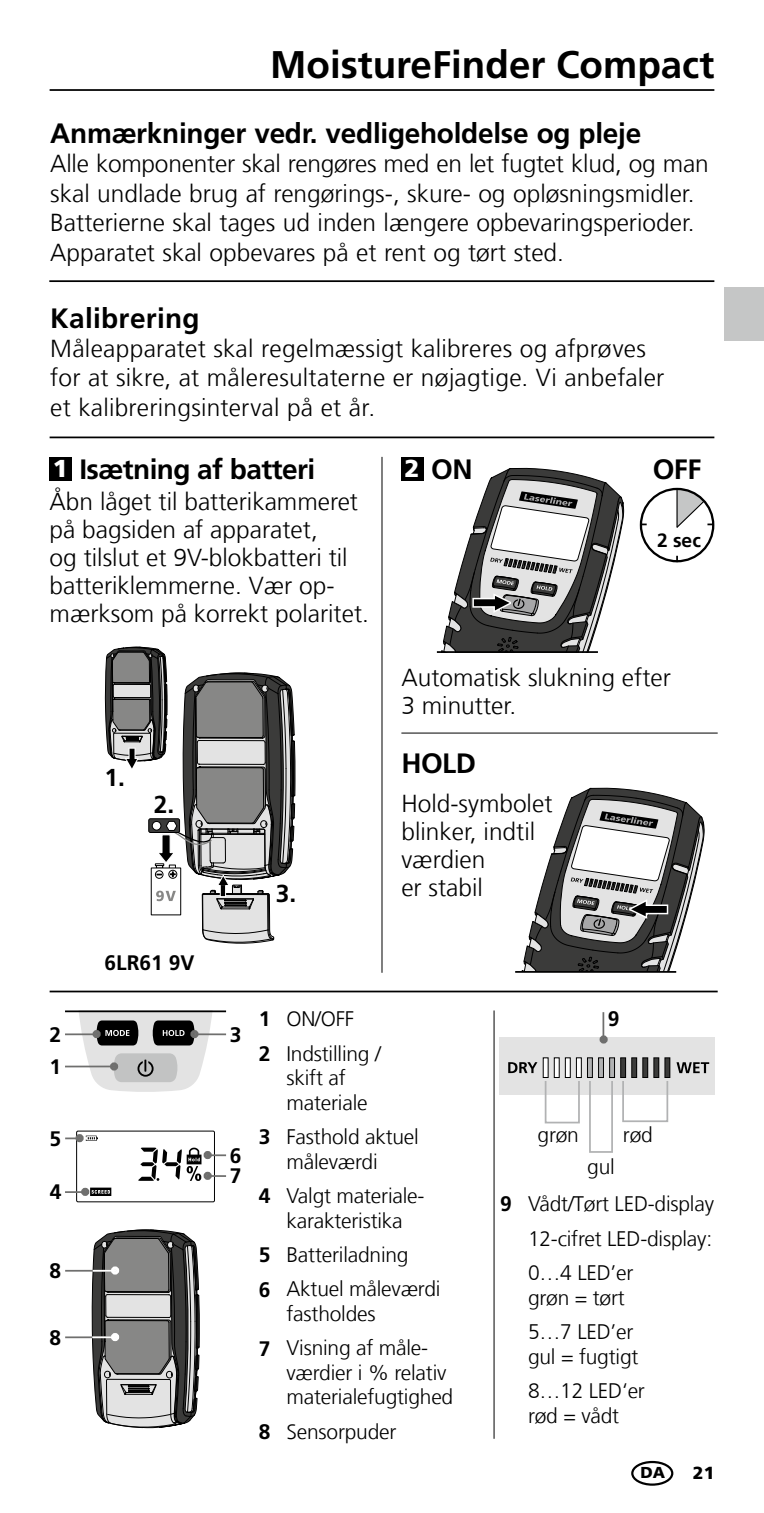
<style>
.page{position:relative;width:764px;height:1513px;background:#fff}
.page>*{position:absolute;margin:0;border:0;box-sizing:border-box;transform-origin:0 0}
.t1{font:700 38.5px "Frutiger LT Com";color:#000}
.t2{font:700 28px "Frutiger LT Com";letter-spacing:-.01em;color:#000}
.t3{font:700 28px "Frutiger LT Com";letter-spacing:.01em;color:#000}
.t4{font:300 24.5px/28px "Frutiger LT Com";color:#000}
.t5{font:700 24.5px "Frutiger LT Com";color:#000}
.t6{font:300 21px/34.3px "Frutiger LT Com";letter-spacing:-.01em;color:#000}
.t7{font:700 21px/34.3px "Frutiger LT Com";color:#000}
.t8{font:700 19.25px "Frutiger LT Com";color:#000}
.t9{font:900 17.5px "Frutiger LT Com";color:#000}
.t10{font:900 15.75px "Frutiger LT Com";color:#000}
.s1{font-weight:900;font-size:24.5px;color:#fff}
.s2{font-weight:700}
</style>
<div class="page">
<hr style="left:50px;top:89px;width:664px;height:2px;background:#000">
<div style="left:724px;top:288px;width:40px;height:53px;background:#c5c6c6"></div>
<div style="left:631px;top:1461px;width:42px;height:25px;border:2px solid #000;border-radius:50%"></div>
<hr style="left:50px;top:437px;width:664px;height:1px;background:#000">
<div style="left:77px;top:1131px;width:138px;height:71px;border:1px solid #000"></div>
<svg style="left:138px;top:1147px;width:88px;height:34px"></svg>
<div style="left:204px;top:1172px;width:8px;height:8px;border:5px solid #6f6f6e;border-radius:50%"></div>
<svg style="left:65px;top:1136px;width:33px;height:5px"></svg>
<div style="left:76px;top:1134px;width:8px;height:8px;border:5px solid #6f6f6e;border-radius:50%"></div>
<hr style="left:65px;top:1191px;width:22px;height:2px;background:#6f6f6e">
<svg style="left:87px;top:1188px;width:24px;height:8px"></svg>
<div style="left:81px;top:1188px;width:8px;height:8px;border:5px solid #6f6f6e;border-radius:50%"></div>
<hr style="left:197px;top:1033px;width:29px;height:2px;background:#6f6f6e">
<hr style="left:65px;top:1033px;width:35px;height:2px;background:#6f6f6e">
<hr style="left:65px;top:1066px;width:52px;height:1px;background:#6f6f6e">
<svg style="left:77px;top:1012px;width:137px;height:80px"></svg>
<div style="left:110px;top:1062px;width:8px;height:9px;border:5px solid #6f6f6e;border-radius:50%"></div>
<hr style="left:65px;top:1010px;width:161px;height:2px;background:#000">
<hr style="left:50px;top:991px;width:668px;height:1px;background:#000">
<hr style="left:65px;top:1270px;width:50px;height:2px;background:#6f6f6e">
<hr style="left:65px;top:1336px;width:50px;height:2px;background:#6f6f6e">
<svg style="left:92px;top:1229px;width:108px;height:200px"></svg>
<div style="left:111px;top:1333px;width:8px;height:8px;border:5px solid #fff;border-radius:50%"></div>
<hr style="left:493px;top:1010px;width:2px;height:429px;background:#000">
<div style="left:545px;top:1080px;width:35px;height:43px;border:2px solid #b1b2b3"></div>
<div style="left:622px;top:1080px;width:46px;height:42px;border:2px solid #b1b2b3"></div>
<hr style="left:602px;top:1012px;width:2px;height:30px;background:#6f6f6e">
<svg style="left:500px;top:1037px;width:215px;height:58px"></svg>
<div style="left:600px;top:1035px;width:8px;height:9px;border:5px solid #6f6f6e;border-radius:50%"></div>
<div style="left:589px;top:1080px;width:24px;height:73px;border:2px solid #b1b2b3"></div>
<hr style="left:49px;top:280px;width:665px;height:2px;background:#000">
<hr style="left:401px;top:732px;width:317px;height:2px;background:#000">
<svg style="left:441px;top:468px;width:183px;height:183px"></svg>
<div style="left:401px;top:457px;width:23px;height:23px;background:#000"></div>
<div style="left:640px;top:488px;width:74px;height:74px;border:2px solid #000;border-radius:50%"></div>
<svg style="left:675px;top:489px;width:39px;height:40px"></svg>
<svg style="left:676px;top:556px;width:2px;height:6px"></svg>
<hr style="left:437px;top:651px;width:161px;height:2px;background:#000">
<hr style="left:381px;top:457px;width:2px;height:516px;background:#000">
<svg style="left:105px;top:647px;width:191px;height:297px"></svg>
<svg style="left:521px;top:788px;width:184px;height:185px"></svg>
<hr style="left:515px;top:971px;width:161px;height:2px;background:#000">
<div style="left:50px;top:457px;width:22px;height:23px;background:#000"></div>
<h1 class="t1" style="left:270px;top:42px;width:446px">MoistureFinder Compact</h1>
<p class="t2" style="left:50px;top:117px;width:592px">Anmærkninger vedr. vedligeholdelse og pleje</p>
<p class="t4" style="left:50px;top:149px;width:660px;line-height:29.4px">Alle komponenter skal rengøres med en let fugtet klud, og man skal undlade brug af rengørings-, skure- og opløsningsmidler.<br>Batterierne skal tages ud inden længere opbevaringsperioder.<br>Apparatet skal opbevares på et rent og tørt sted.</p>
<p class="t3" style="left:50px;top:301px;width:151px">Kalibrering</p>
<p class="t4" style="left:50px;top:334px;width:616px;line-height:29.4px">Måleapparatet skal regelmæssigt kalibreres og afprøves for at sikre, at måleresultaterne er nøjagtige. Vi anbefaler et kalibreringsinterval på et år.</p>
<p class="t2" style="left:53px;top:453px;width:264px"><span class="s1">1</span> Isætning af batteri</p>
<p class="t4" style="left:50px;top:488px;width:321px">Åbn låget til batterikammeret på bagsiden af apparatet,<br>og tilslut et 9V-blokbatteri til batteriklemmerne. Vær op&shy;mærksom på korrekt polaritet.</p>
<p class="t5" style="left:105px;top:763px;width:22px">1.</p>
<p class="t5" style="left:154px;top:790px;width:22px">2.</p>
<p class="t7" style="left:105px;top:946px;width:91px">6LR61 9V</p>
<p class="t5" style="left:276px;top:879px;width:22px">3.</p>
<p class="t2" style="left:404px;top:453px;width:70px"><span class="s1">2</span> ON</p>
<p class="t2" style="left:653px;top:453px;width:50px">OFF</p>
<p class="t8" style="left:657px;top:529px;width:45px">2 sec</p>
<p class="t4" style="left:401px;top:663px;width:271px">Automatisk slukning efter<br>3 minutter.</p>
<p class="t2" style="left:401px;top:747px;width:76px">HOLD</p>
<p class="t4" style="left:401px;top:789px;width:153px">Hold-symbolet blinker, indtil værdien<br>er stabil</p>
<p class="t7" style="left:50px;top:1017px;width:13px">2</p>
<p class="t7" style="left:230px;top:1017px;width:13px">3</p>
<p class="t7" style="left:50px;top:1050px;width:13px">1</p>
<p class="t7" style="left:50px;top:1121px;width:13px">5</p>
<p class="t7" style="left:50px;top:1175px;width:13px">4</p>
<p class="t7" style="left:50px;top:1254px;width:13px">8</p>
<p class="t7" style="left:50px;top:1320px;width:13px">8</p>
<p class="t7" style="left:230px;top:1145px;width:13px;line-height:20.7px">6<br>7</p>
<p class="t7" style="left:259px;top:1002px;width:13px">1<br>2</p>
<p class="t7" style="left:259px;top:1120px;width:13px">3</p>
<p class="t7" style="left:259px;top:1179px;width:13px">4</p>
<p class="t7" style="left:259px;top:1238px;width:13px">5<br>6</p>
<p class="t7" style="left:259px;top:1331px;width:13px">7</p>
<p class="t7" style="left:259px;top:1415px;width:13px">8</p>
<p class="t6" style="left:287px;top:1002px;width:69px">ON/OFF</p>
<p class="t7" style="left:608px;top:1002px;width:13px">9</p>
<p class="t6" style="left:287px;top:1041px;width:96px;line-height:24.5px">Indstilling / skift af materiale</p>
<p class="t6" style="left:287px;top:1125px;width:134px;line-height:24.5px">Fasthold aktuel måleværdi</p>
<p class="t6" style="left:287px;top:1184px;width:139px;line-height:24.5px">Valgt materiale&shy;karakteristika</p>
<p class="t6" style="left:287px;top:1238px;width:155px">Batteriladning<br>Aktuel måleværdi</p>
<p class="t6" style="left:287px;top:1297px;width:143px">fastholdes<br>Visning af måle-</p>
<p class="t6" style="left:287px;top:1360px;width:168px;line-height:24.5px">værdier i % relativ materialefugtighed</p>
<p class="t6" style="left:287px;top:1414px;width:111px">Sensorpuder</p>
<p class="t6" style="left:623px;top:1118px;width:31px">rød</p>
<p class="t6" style="left:538px;top:1118px;width:43px">grøn</p>
<p class="t6" style="left:587px;top:1150px;width:29px">gul</p>
<p class="t6" style="left:528px;top:1187px;width:187px;text-align:justify;text-indent:-28px"><span class="s2">9</span> Vådt/Tørt LED-display 12-cifret LED-display:<br>0…4 LED’er</p>
<p class="t6" style="left:528px;top:1280px;width:107px">grøn = tørt<br>5…7 LED’er</p>
<p class="t6" style="left:528px;top:1339px;width:118px">gul = fugtigt<br>8…12 LED‘er</p>
<p class="t6" style="left:528px;top:1398px;width:93px">rød = vådt</p>
<p class="t10" style="left:640px;top:1463px;width:26px">DA</p>
<p class="t9" style="left:693px;top:1462px;width:23px">21</p>
</div>
